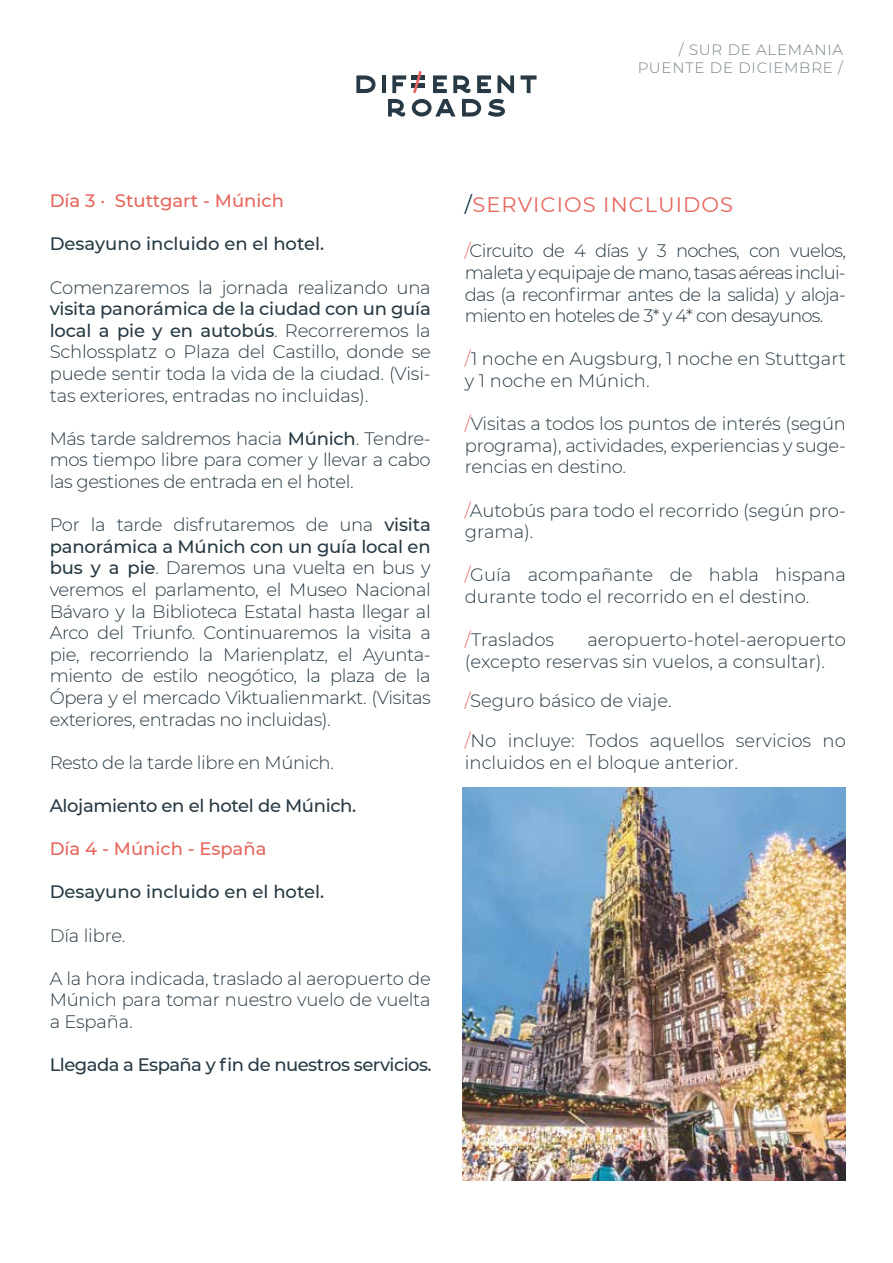
<style>
.page{position:relative;width:893px;height:1263px;background:#fff}
.page>*{position:absolute;margin:0;border:0;box-sizing:border-box;transform-origin:0 0}
.t1{font:21px "Montserrat";letter-spacing:.05em;color:#e7655c}
.t2{font:300 18px/21.6px "Montserrat";letter-spacing:-.01em;color:#273944;text-align:justify}
.t3{font:500 18px "Montserrat";letter-spacing:-.02em;color:#273944}
.t4{font:500 18px "Montserrat";color:#273944}
.t5{font:500 18px "Montserrat";color:#e7655c}
.t6{font:300 15px/18px "Montserrat";letter-spacing:.05em;color:#273944;text-align:right}
.s1{font-weight:500}
.s2{color:#0c3642}
.s3{color:#e7685c}
</style>
<div class="page">
<img style="left:463px;top:788px;width:383px;height:392px">
<svg style="left:388px;top:99px;width:18px;height:18px"></svg>
<svg style="left:412px;top:99px;width:43px;height:18px"></svg>
<svg style="left:462px;top:99px;width:19px;height:18px"></svg>
<svg style="left:488px;top:99px;width:17px;height:18px"></svg>
<svg style="left:356px;top:75px;width:20px;height:18px"></svg>
<hr style="left:382px;top:75px;width:4px;height:18px;background:#273944">
<svg style="left:392px;top:75px;width:14px;height:18px"></svg>
<svg style="left:433px;top:75px;width:14px;height:18px"></svg>
<svg style="left:453px;top:75px;width:38px;height:18px"></svg>
<svg style="left:497px;top:75px;width:17px;height:18px"></svg>
<svg style="left:521px;top:75px;width:16px;height:18px"></svg>
<div style="left:411px;top:75px;width:14px;height:5px;background:#273944"></div>
<div style="left:411px;top:83px;width:14px;height:5px;background:#273944"></div>
<svg style="left:413px;top:71px;width:9px;height:22px"></svg>
<p class="t6" style="left:637px;top:40px;width:207px">/ SUR DE ALEMANIA<br>PUENTE DE DICIEMBRE /</p>
<p class="t5" style="left:50px;top:188px;width:236px">Día 3 · Stuttgart - Múnich</p>
<p class="t4" style="left:50px;top:231px;width:276px">Desayuno incluido en el hotel.</p>
<p class="t2" style="left:50px;top:276px;width:383px">Comenzaremos la jornada realizando una</p>
<p class="t2" style="left:50px;top:297px;width:383px"><span class="s1">visita panorámica de la ciudad con un guía local a pie y en autobús</span>. Recorreremos la Schlossplatz o Plaza del Castillo, donde se puede sentir toda la vida de la ciudad. (Visi&shy;tas exteriores, entradas no incluidas).</p>
<p class="t2" style="left:50px;top:427px;width:383px">Más tarde saldremos hacia <span class="s1">Múnich</span>. Tendre&shy;mos tiempo libre para comer y llevar a cabo las gestiones de entrada en el hotel.</p>
<p class="t2" style="left:50px;top:513px;width:383px">Por la tarde disfrutaremos de una <span class="s1">visita panorámica a Múnich con un guía local en bus y a pie</span>. Daremos una vuelta en bus y veremos el parlamento, el Museo Nacional Bávaro y la Biblioteca Estatal hasta llegar al Arco del Triunfo. Continuaremos la visita a pie, recorriendo la Marienplatz, el Ayunta&shy;miento de estilo neogótico, la plaza de la Ópera y el mercado Viktualienmarkt. (Visitas exteriores, entradas no incluidas).</p>
<p class="t2" style="left:50px;top:751px;width:286px">Resto de la tarde libre en Múnich.</p>
<p class="t3" style="left:50px;top:793px;width:308px">Alojamiento en el hotel de Múnich.</p>
<p class="t5" style="left:50px;top:836px;width:218px">Día 4 - Múnich - España</p>
<p class="t4" style="left:50px;top:879px;width:276px">Desayuno incluido en el hotel.</p>
<p class="t2" style="left:50px;top:924px;width:77px">Día libre.</p>
<p class="t2" style="left:50px;top:967px;width:383px">A la hora indicada, traslado al aeropuerto de Múnich para tomar nuestro vuelo de vuelta a España.</p>
<p class="t3" style="left:50px;top:1052px;width:383px">Llegada a España y fin de nuestros servicios.</p>
<p class="t1" style="left:465px;top:190px;width:270px"><span class="s2">/</span>SERVICIOS INCLUIDOS</p>
<p class="t2" style="left:465px;top:240px;width:383px"><span class="s3">/</span>Circuito de 4 días y 3 noches, con vuelos, maleta y equipaje de mano, tasas aéreas inclui&shy;das (a reconfirmar antes de la salida) y aloja&shy;miento en hoteles de 3* y 4* con desayunos.</p>
<p class="t2" style="left:465px;top:348px;width:383px"><span class="s3">/</span>1 noche en Augsburg, 1 noche en Stuttgart y 1 noche en Múnich.</p>
<p class="t2" style="left:465px;top:412px;width:383px"><span class="s3">/</span>Visitas a todos los puntos de interés (según programa), actividades, experiencias y suge&shy;rencias en destino.</p>
<p class="t2" style="left:465px;top:499px;width:383px"><span class="s3">/</span>Autobús para todo el recorrido (según pro&shy;grama).</p>
<p class="t2" style="left:465px;top:564px;width:383px"><span class="s3">/</span>Guía acompañante de habla hispana durante todo el recorrido en el destino.</p>
<p class="t2" style="left:465px;top:628px;width:91px"><span class="s3">/</span>Traslados</p>
<p class="t2" style="left:465px;top:628px;width:383px;text-indent:123px">aeropuerto-hotel-aeropuerto (excepto reservas sin vuelos, a consultar).</p>
<p class="t2" style="left:465px;top:681px;width:383px;line-height:39.6px"><span class="s3">/</span>Seguro básico de viaje.<br><span class="s3">/</span>No incluye: Todos aquellos servicios no</p>
<p class="t2" style="left:465px;top:751px;width:275px">incluidos en el bloque anterior.</p>
</div>
